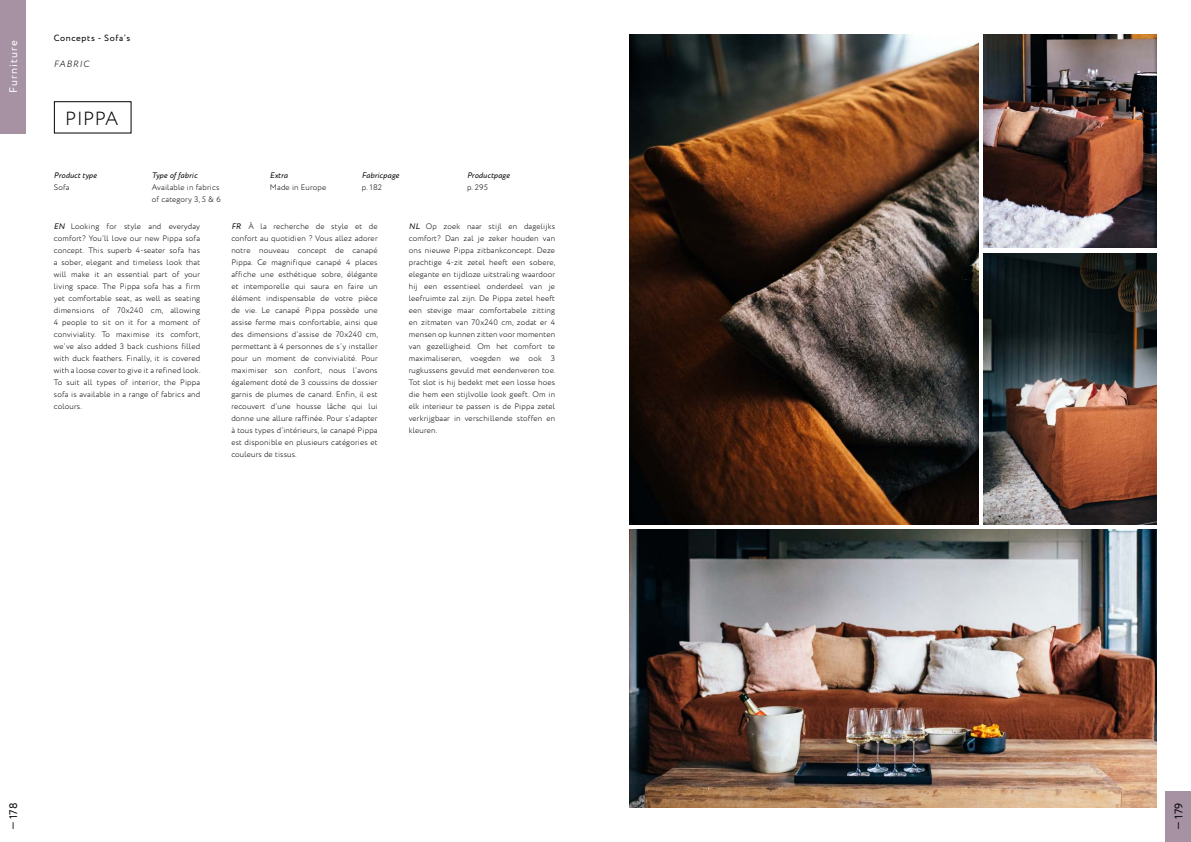
<style>
.page{position:relative;width:1191px;height:842px;background:#fff}
.page>*{position:absolute;margin:0;border:0;box-sizing:border-box;transform-origin:0 0}
.t1{font:300 19px "Circe";letter-spacing:.02em;color:#000}
.t2{font:11px "Circe";letter-spacing:.11em;color:#fff}
.t3{font:11px "Circe";color:#000}
.t4{font:9px "Circe";letter-spacing:.07em;color:#000}
.t5{font:italic 300 9px "Circe";letter-spacing:.1em;color:#000}
.t6{font:300 8px/12px "Circe";letter-spacing:.02em;color:#000;text-align:justify}
.t7{font:italic 8px "Circe";letter-spacing:.02em;color:#000}
.s1{font-weight:400;font-style:italic}
</style>
<div class="page">
<div style="left:54px;top:101px;width:78px;height:33px;border:1px solid #000"></div>
<img style="left:629px;top:34px;width:349px;height:490px">
<img style="left:984px;top:34px;width:173px;height:214px">
<img style="left:984px;top:253px;width:173px;height:271px">
<img style="left:629px;top:530px;width:528px;height:278px">
<div style="left:0;top:0;width:26px;height:134px;background:#a792a3"></div>
<div style="left:1165px;top:791px;width:26px;height:51px;background:#a792a3"></div>
<h2 class="t2" style="left:6px;top:93px;width:55px;rotate:-90deg">Furniture</h2>
<p class="t4" style="left:54px;top:32px;width:78px">Concepts - Sofa’s</p>
<p class="t5" style="left:54px;top:58px;width:37px">FABRIC</p>
<h1 class="t1" style="left:65px;top:106px;width:55px">PIPPA</h1>
<p class="t7" style="left:54px;top:170px;width:45px">Product type</p>
<p class="t7" style="left:152px;top:170px;width:47px">Type of fabric</p>
<p class="t7" style="left:270px;top:170px;width:19px">Extra</p>
<p class="t7" style="left:362px;top:170px;width:39px">Fabricpage</p>
<p class="t7" style="left:467px;top:170px;width:44px">Productpage</p>
<p class="t6" style="left:54px;top:182px;width:17px">Sofa</p>
<p class="t6" style="left:152px;top:182px;width:69px">Available in fabrics</p>
<p class="t6" style="left:270px;top:182px;width:58px">Made in Europe</p>
<p class="t6" style="left:362px;top:182px;width:22px">p. 182</p>
<p class="t6" style="left:467px;top:182px;width:22px">p. 295</p>
<p class="t6" style="left:152px;top:194px;width:70px">of category 3, 5 &amp; 6</p>
<p class="t6" style="left:231px;top:221px;width:148px"><span class="s1">FR</span> À la recherche de style et de confort au quotidien ? Vous allez adorer notre nouveau concept de canapé Pippa. Ce magnifique canapé 4 places affiche une esthétique sobre, élégante et intemporelle qui saura en faire un élément indispensable de votre pièce de vie. Le canapé Pippa possède une assise ferme mais confortable, ainsi que des dimensions d’assise de 70x240 cm, permettant à 4 personnes de s’y installer pour un moment de convivialité. Pour maximiser son confort, nous l’avons également doté de 3 coussins de dossier garnis de plumes de canard. Enfin, il est recouvert d’une housse lâche qui lui donne une allure raffinée. Pour s’adapter à tous types d’intérieurs, le canapé Pippa est disponible en plusieurs catégories et couleurs de tissus.</p>
<p class="t6" style="left:54px;top:221px;width:148px"><span class="s1">EN</span> Looking for style and everyday comfort? You’ll love our new Pippa sofa concept. This superb 4-seater sofa has a sober, elegant and timeless look that will make it an essential part of your living space. The Pippa sofa has a firm yet comfortable seat, as well as seating dimensions of 70x240 cm, allowing 4 people to sit on it for a moment of conviviality. To maximise its comfort, we’ve also added 3 back cushions filled with duck feathers. Finally, it is covered with a loose cover to give it a refined look.<br>To suit all types of interior, the Pippa sofa is available in a range of fabrics and colours.</p>
<p class="t6" style="left:409px;top:221px;width:148px"><span class="s1">NL</span> Op zoek naar stijl en dagelijks comfort? Dan zal je zeker houden van ons nieuwe Pippa zitbankconcept. Deze prachtige 4-zit zetel heeft een sobere, elegante en tijdloze uitstraling waardoor hij een essentieel onderdeel van je leefruimte zal zijn. De Pippa zetel heeft een stevige maar comfortabele zitting en zitmaten van 70x240 cm, zodat er 4 mensen op kunnen zitten voor momenten van gezelligheid. Om het comfort te maximaliseren, voegden we ook 3 rugkussens gevuld met eendenveren toe.<br>Tot slot is hij bedekt met een losse hoes die hem een stijlvolle look geeft. Om in elk interieur te passen is de Pippa zetel verkrijgbaar in verschillende stoffen en kleuren.</p>
<h2 class="t3" style="left:6px;top:830px;width:29px;rotate:-90deg">— 178</h2>
<h2 class="t3" style="left:1171px;top:830px;width:28px;rotate:-90deg">— 179</h2>
</div>
